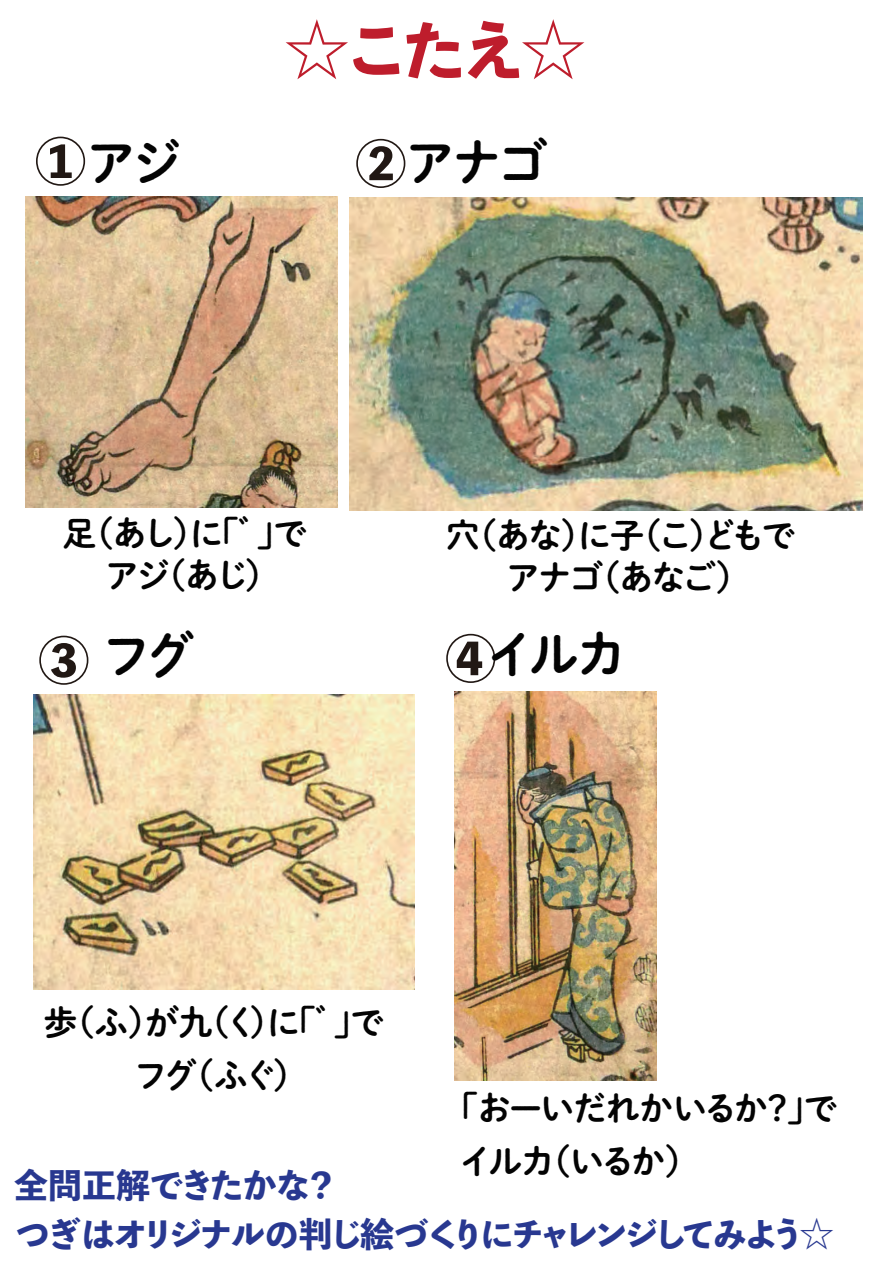
<style>
.page{position:relative;width:893px;height:1263px;background:#fff}
.page>*{position:absolute;margin:0;border:0;box-sizing:border-box;transform-origin:0 0}
.t1{font:64.2px "P Bunkyu Md Go Std EB";color:#be1d2c}
.t2{font:51px "P Bunkyu Md Go Std EB";color:#211814}
.t3{font:49.95px "P Shuei NM Go Std B";letter-spacing:-.08em;color:#030303}
.t4{font:33.9px/42px "P Shuei NM Go Std B";letter-spacing:-.085em;color:#030303;text-align:center}
.t5{font:33.9px/49.3px "P Bunkyu Md Go Std EB";letter-spacing:-.09em;color:#283890}
.s1{font-family:"P Bunkyu Md Go Std EB";font-size:51px;color:#211814}
</style>
<div class="page">
<img style="left:455px;top:691px;width:202px;height:389px">
<img style="left:34px;top:694px;width:380px;height:295px">
<img style="left:25px;top:197px;width:313px;height:311px">
<img style="left:350px;top:197px;width:513px;height:314px">
<h1 class="t1" style="left:285px;top:1px;width:302px">☆こたえ☆</h1>
<h3 class="t3" style="left:35px;top:125px;width:148px"><span class="s1">①</span>アジ</h3>
<h3 class="t3" style="left:355px;top:126px;width:193px"><span class="s1">②</span>アナゴ</h3>
<p class="t4" style="left:63px;top:511px;width:246px">足（あし）に「゛」でアジ（あじ）</p>
<h3 class="t3" style="left:101px;top:618px;width:95px">フグ</h3>
<p class="t4" style="left:446px;top:513px;width:351px">穴（あな）に子（こ）どもでアナゴ（あなご）</p>
<h3 class="t3" style="left:485px;top:617px;width:143px">イルカ</h3>
<h2 class="t2" style="left:38px;top:621px;width:52px">③</h2>
<h2 class="t2" style="left:445px;top:619px;width:52px">④</h2>
<p class="t4" style="left:43px;top:994px;width:343px;line-height:54px">歩（ふ）が九（く）に「゛」でフグ（ふぐ）</p>
<p class="t4" style="left:459px;top:1080px;width:381px;line-height:54px;text-align:left;text-indent:-14px">「おーいだれかいるか？」でイルカ（いるか）</p>
<p class="t5" style="left:14px;top:1159px;width:821px">全問正解できたかな？<br>つぎはオリジナルの判じ絵づくりにチャレンジしてみよう☆</p>
</div>
